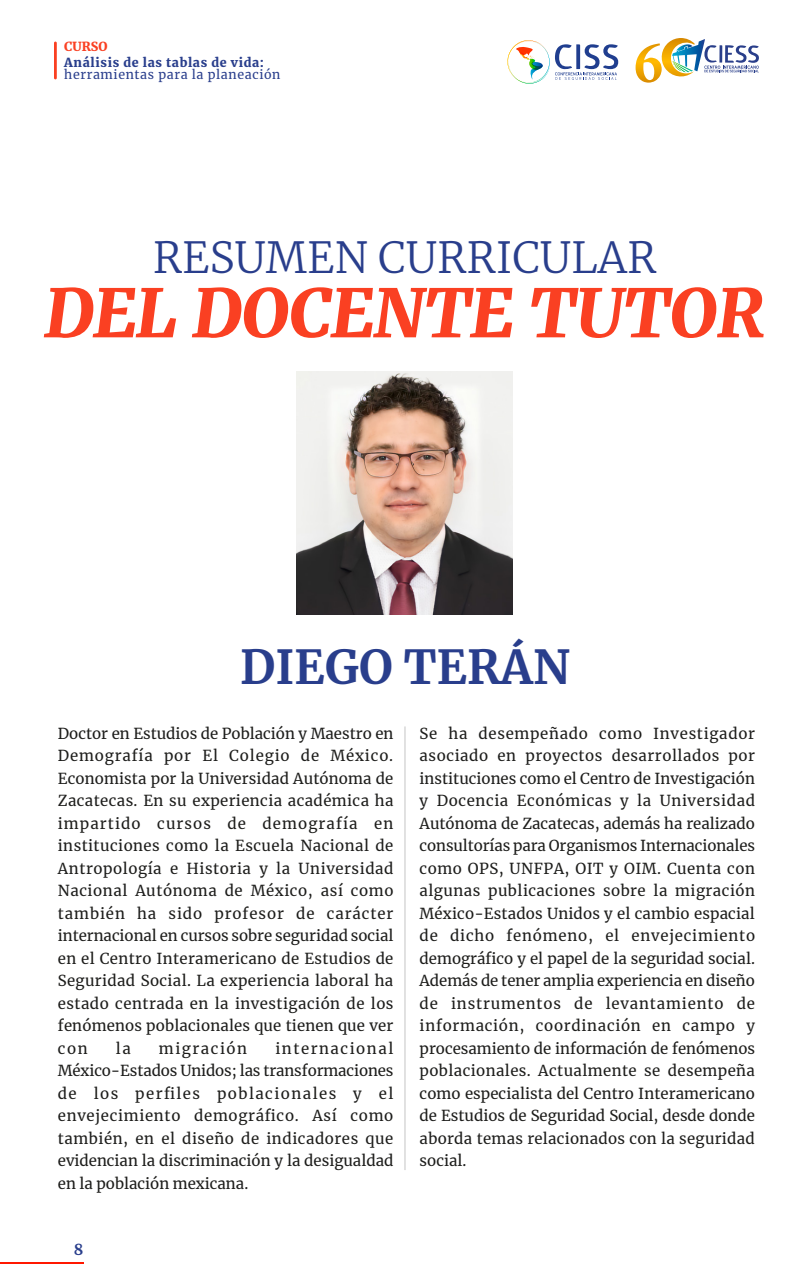
<style>
.page{position:relative;width:810px;height:1276px;background:#fff}
.page>*{position:absolute;margin:0;border:0;box-sizing:border-box;transform-origin:0 0}
.t1{font:italic 900 66.45px "Merriweather";color:#fa4022}
.t2{font:700 46.28px "Merriweather";color:#293e8c}
.t3{font:300 42.38px "Merriweather";color:#293e8c}
.t4{font:15px/22.5px "Merriweather";letter-spacing:.01em;color:#1d1d1b;text-align:justify}
.t5{font:15px "Merriweather";letter-spacing:.1em;color:#1d1d1b}
.t6{font:700 15px "Merriweather";color:#293e8c}
.t7{font:12.45px "Merriweather";letter-spacing:.05em;color:#293e8c}
.t8{font:900 12.45px "Merriweather";letter-spacing:.05em;color:#293e8c}
.t9{font:900 12.45px "Merriweather";color:#fa4022}
</style>
<div class="page">
<hr style="left:405px;top:726px;width:1px;height:444px;background:#c4c4c4">
<img style="left:297px;top:372px;width:216px;height:242px">
<svg style="left:659px;top:38px;width:100px;height:40px"></svg>
<svg style="left:507px;top:40px;width:111px;height:44px"></svg>
<hr style="left:54px;top:42px;width:3px;height:37px;background:#fa4022">
<hr style="left:0;top:1262px;width:84px;height:1px;background:#ff1800">
<p class="t9" style="left:64px;top:37px;width:45px">CURSO</p>
<p class="t8" style="left:64px;top:53px;width:201px">Análisis de las tablas de vida:</p>
<p class="t7" style="left:64px;top:66px;width:218px">herramientas para la planeación</p>
<h3 class="t3" style="left:153px;top:229px;width:505px">RESUMEN CURRICULAR</h3>
<h1 class="t1" style="left:45px;top:267px;width:721px">DEL DOCENTE TUTOR</h1>
<h2 class="t2" style="left:240px;top:635px;width:332px">DIEGO TERÁN</h2>
<p class="t4" style="left:58px;top:722px;width:337px">Doctor en Estudios de Población y Maestro en Demografía por El Colegio de México.<br>Economista por la Universidad Autónoma de Zacatecas. En su experiencia académica ha impartido cursos de demografía en instituciones como la Escuela Nacional de Antropología e Historia y la Universidad Nacional Autónoma de México, así como también ha sido profesor de carácter internacional en cursos sobre seguridad social en el Centro Interamericano de Estudios de Seguridad Social. La experiencia laboral ha estado centrada en la investigación de los fenómenos poblacionales que tienen que ver con</p>
<p class="t4" style="left:116px;top:1037px;width:16px">la</p>
<p class="t5" style="left:159px;top:1038px;width:90px">migración</p>
<p class="t4" style="left:58px;top:1037px;width:337px;text-indent:218px">internacional México-Estados Unidos; las transformaciones de los perfiles poblacionales y el envejecimiento demográfico. Así como también, en el diseño de indicadores que evidencian la discriminación y la desigualdad en la población mexicana.</p>
<p class="t6" style="left:74px;top:1239px;width:11px">8</p>
<p class="t4" style="left:420px;top:722px;width:337px">Se ha desempeñado como Investigador asociado en proyectos desarrollados por instituciones como el Centro de Investigación y Docencia Económicas y la Universidad Autónoma de Zacatecas, además ha realizado consultorías para Organismos Internacionales como OPS, UNFPA, OIT y OIM. Cuenta con algunas publicaciones sobre la migración México-Estados Unidos y el cambio espacial de dicho fenómeno, el envejecimiento demográfico y el papel de la seguridad social.<br>Además de tener amplia experiencia en diseño de instrumentos de levantamiento de información, coordinación en campo y procesamiento de información de fenómenos poblacionales. Actualmente se desempeña como especialista del Centro Interamericano de Estudios de Seguridad Social, desde donde aborda temas relacionados con la seguridad social.</p>
</div>
